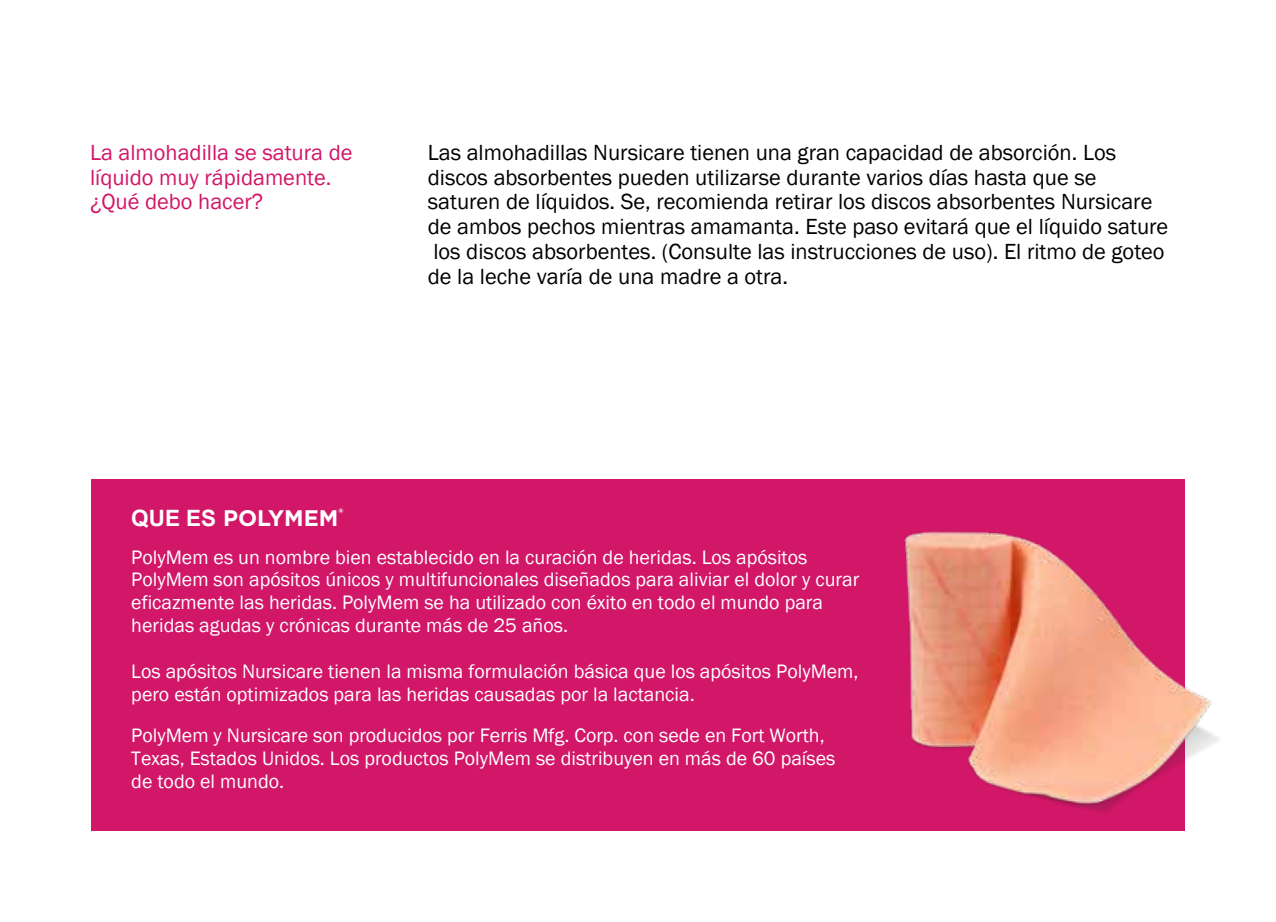
<style>
.page{position:relative;width:1276px;height:922px;background:#fff}
.page>*{position:absolute;margin:0;border:0;box-sizing:border-box;transform-origin:0 0}
.t1{font:22.5px/24.8px "Franklin Gothic";color:#000}
.t2{font:22.5px/24.8px "Franklin Gothic";color:#d21668}
.t3{font:700 22.5px "Gotham";color:#fff}
.t4{font:20px/23px "Franklin Gothic";color:#fff}
.s1{font-family:"Arial"}
</style>
<div class="page">
<div style="left:91px;top:478px;width:1093px;height:352px;background:#d21668"></div>
<img style="left:904px;top:496px;width:315px;height:334px">
<p class="t2" style="left:90px;top:140px;width:264px">La almohadilla se satura de líquido muy rápidamente. ¿Qué debo hacer?</p>
<p class="t1" style="left:428px;top:140px;width:742px">Las almohadillas Nursicare tienen una gran capacidad de absorción. Los discos absorbentes pueden utilizarse durante varios días hasta que se saturen de líquidos. Se, recomienda retirar los discos absorbentes Nursicare de ambos pechos mientras amamanta. Este paso evitará que el líquido sature los discos absorbentes. (Consulte las instrucciones de uso). El ritmo de goteo de la leche varía de una madre a otra.</p>
<p class="t3" style="left:131px;top:503px;width:214px"><span class="s1">QUE ES</span> POLYMEM<sup>®</sup></p>
<p class="t4" style="left:131px;top:545px;width:729px">PolyMem es un nombre bien establecido en la curación de heridas. Los apósitos PolyMem son apósitos únicos y multifuncionales diseñados para aliviar el dolor y curar eficazmente las heridas. PolyMem se ha utilizado con éxito en todo el mundo para heridas agudas y crónicas durante más de 25 años.</p>
<p class="t4" style="left:131px;top:659px;width:729px">Los apósitos Nursicare tienen la misma formulación básica que los apósitos PolyMem, pero están optimizados para las heridas causadas por la lactancia.</p>
<p class="t4" style="left:131px;top:723px;width:705px">PolyMem y Nursicare son producidos por Ferris Mfg. Corp. con sede en Fort Worth,<br>Texas, Estados Unidos. Los productos PolyMem se distribuyen en más de 60 países de todo el mundo.</p>
</div>
